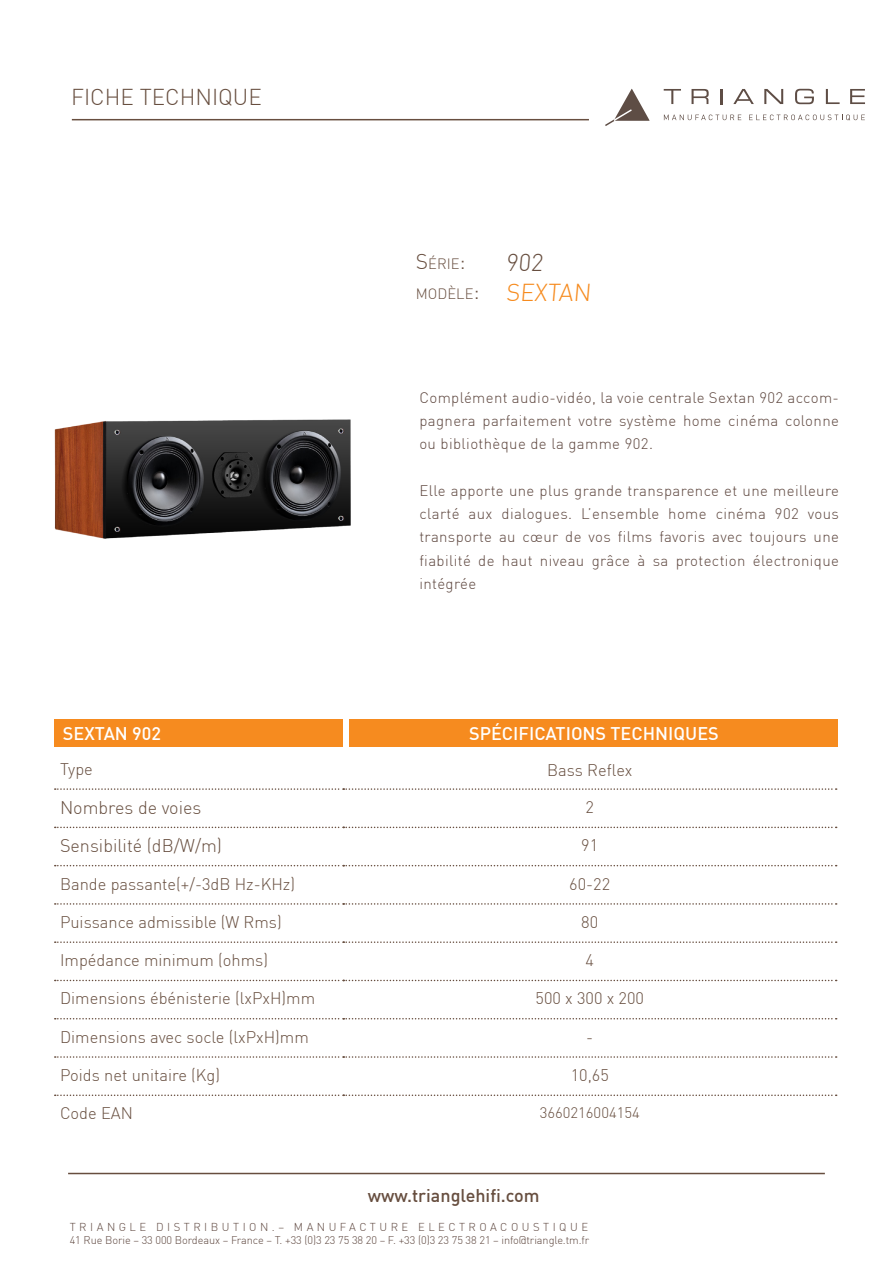
<style>
.page{position:relative;width:893px;height:1263px;background:#fff}
.page>*{position:absolute;margin:0;border:0;box-sizing:border-box;transform-origin:0 0}
.t1{font:300 24px "DIN Pro";color:#f68b1f}
.t2{font:300 24px "DIN Pro";color:#674e3f}
.t3{font:300 22.5px "DIN Pro";color:#674e3f}
.t4{font:500 18px "DIN Pro";color:#fff}
.t5{font:300 18px "DIN Pro";color:#674e3f}
.t6{font:500 18px "DIN Pro";color:#674e3f}
.t7{font:300 16.5px "DIN Pro";color:#674e3f}
.t8{font:300 15px/23.2px "DIN Pro";letter-spacing:.025em;color:#5d463e;text-align:justify}
.t9{font:300 15px "DIN Pro";color:#674e3f}
.t10{font:300 14.7px "DIN Pro";color:#674e3f}
.t11{font:300 11.25px "DIN Pro";letter-spacing:.31em;color:#5d463e}
.t12{font:300 10.95px "DIN Pro";letter-spacing:-.005em;color:#5d463e}
.s1{font-size:21px}
</style>
<div class="page">
<hr style="left:72px;top:119px;width:517px;height:1px;background:#674e3f">
<svg style="left:664px;top:89px;width:17px;height:15px"></svg>
<svg style="left:691px;top:89px;width:18px;height:15px"></svg>
<svg style="left:721px;top:89px;width:2px;height:15px"></svg>
<svg style="left:733px;top:89px;width:21px;height:15px"></svg>
<svg style="left:764px;top:89px;width:19px;height:15px"></svg>
<svg style="left:795px;top:89px;width:19px;height:15px"></svg>
<svg style="left:826px;top:89px;width:14px;height:15px"></svg>
<svg style="left:850px;top:89px;width:15px;height:15px"></svg>
<svg style="left:664px;top:115px;width:77px;height:5px"></svg>
<svg style="left:749px;top:115px;width:116px;height:5px"></svg>
<svg style="left:605px;top:88px;width:45px;height:38px"></svg>
<hr style="left:68px;top:1173px;width:757px;height:1px;background:#674e3f">
<div style="left:54px;top:719px;width:289px;height:27px;background:#f68b1f"></div>
<div style="left:350px;top:719px;width:488px;height:27px;background:#f68b1f"></div>
<svg style="left:55px;top:788px;width:782px;height:2px"></svg>
<svg style="left:55px;top:827px;width:782px;height:1px"></svg>
<svg style="left:55px;top:865px;width:782px;height:1px"></svg>
<svg style="left:55px;top:903px;width:782px;height:2px"></svg>
<svg style="left:55px;top:941px;width:782px;height:2px"></svg>
<svg style="left:55px;top:980px;width:782px;height:1px"></svg>
<svg style="left:55px;top:1018px;width:782px;height:1px"></svg>
<svg style="left:55px;top:1056px;width:782px;height:2px"></svg>
<svg style="left:55px;top:1094px;width:782px;height:2px"></svg>
<img style="left:54px;top:419px;width:297px;height:120px">
<p class="t3" style="left:71px;top:83px;width:192px">FICHE TECHNIQUE</p>
<p class="t10" style="left:416px;top:254px;width:51px"><span class="s1">S</span>ÉRIE <span class="s1">:</span></p>
<p class="t2" style="left:506px;top:247px;width:41px">902</p>
<p class="t10" style="left:416px;top:285px;width:65px">MODÈLE <span class="s1">:</span></p>
<p class="t1" style="left:506px;top:278px;width:89px">SEXTAN</p>
<p class="t8" style="left:419px;top:385px;width:421px">Complément audio-vidéo, la voie centrale Sextan 902 accom&shy;pagnera parfaitement votre système home cinéma colonne ou bibliothèque de la gamme 902.</p>
<p class="t8" style="left:419px;top:479px;width:421px">Elle apporte une plus grande transparence et une meilleure clarté aux dialogues. L’ensemble home cinéma 902 vous transporte au cœur de vos films favoris avec toujours une fiabilité de haut niveau grâce à sa protection électronique intégrée</p>
<p class="t4" style="left:63px;top:721px;width:100px">SEXTAN 902</p>
<p class="t4" style="left:469px;top:721px;width:251px">SPÉCIFICATIONS TECHNIQUES</p>
<p class="t7" style="left:60px;top:758px;width:34px">Type</p>
<p class="t7" style="left:547px;top:760px;width:87px">Bass Reflex</p>
<p class="t5" style="left:60px;top:796px;width:143px">Nombres de voies</p>
<p class="t7" style="left:586px;top:797px;width:10px">2</p>
<p class="t5" style="left:60px;top:835px;width:163px">Sensibilité (dB/W/m)</p>
<p class="t7" style="left:581px;top:835px;width:18px">91</p>
<p class="t7" style="left:60px;top:873px;width:237px">Bande passante(+/-3dB Hz-KHz)</p>
<p class="t7" style="left:569px;top:873px;width:42px">60-22</p>
<p class="t7" style="left:60px;top:912px;width:223px">Puissance admissible (W Rms)</p>
<p class="t7" style="left:581px;top:912px;width:18px">80</p>
<p class="t7" style="left:60px;top:950px;width:210px">Impédance minimum (ohms)</p>
<p class="t7" style="left:586px;top:950px;width:10px">4</p>
<p class="t7" style="left:60px;top:988px;width:257px">Dimensions ébénisterie (lxPxH)mm</p>
<p class="t7" style="left:536px;top:988px;width:110px">500 x 300 x 200</p>
<p class="t7" style="left:60px;top:1026px;width:250px">Dimensions avec socle (lxPxH)mm</p>
<p class="t7" style="left:586px;top:1026px;width:9px">-</p>
<p class="t7" style="left:60px;top:1065px;width:162px">Poids net unitaire (Kg)</p>
<p class="t7" style="left:571px;top:1065px;width:40px">10,65</p>
<p class="t7" style="left:60px;top:1103px;width:75px">Code EAN</p>
<p class="t9" style="left:540px;top:1103px;width:102px">3660216004154</p>
<p class="t6" style="left:368px;top:1184px;width:174px">www.trianglehifi.com</p>
<p class="t11" style="left:70px;top:1220px;width:520px">TRIANGLE DISTRIBUTION.– MANUFACTURE ELECTROACOUSTIQUE</p>
<p class="t12" style="left:70px;top:1233px;width:521px">41 Rue Borie – 33 000 Bordeaux – France – T. +33 (0)3 23 75 38 20 – F. +33 (0)3 23 75 38 21 – info@triangle.tm.fr</p>
</div>
